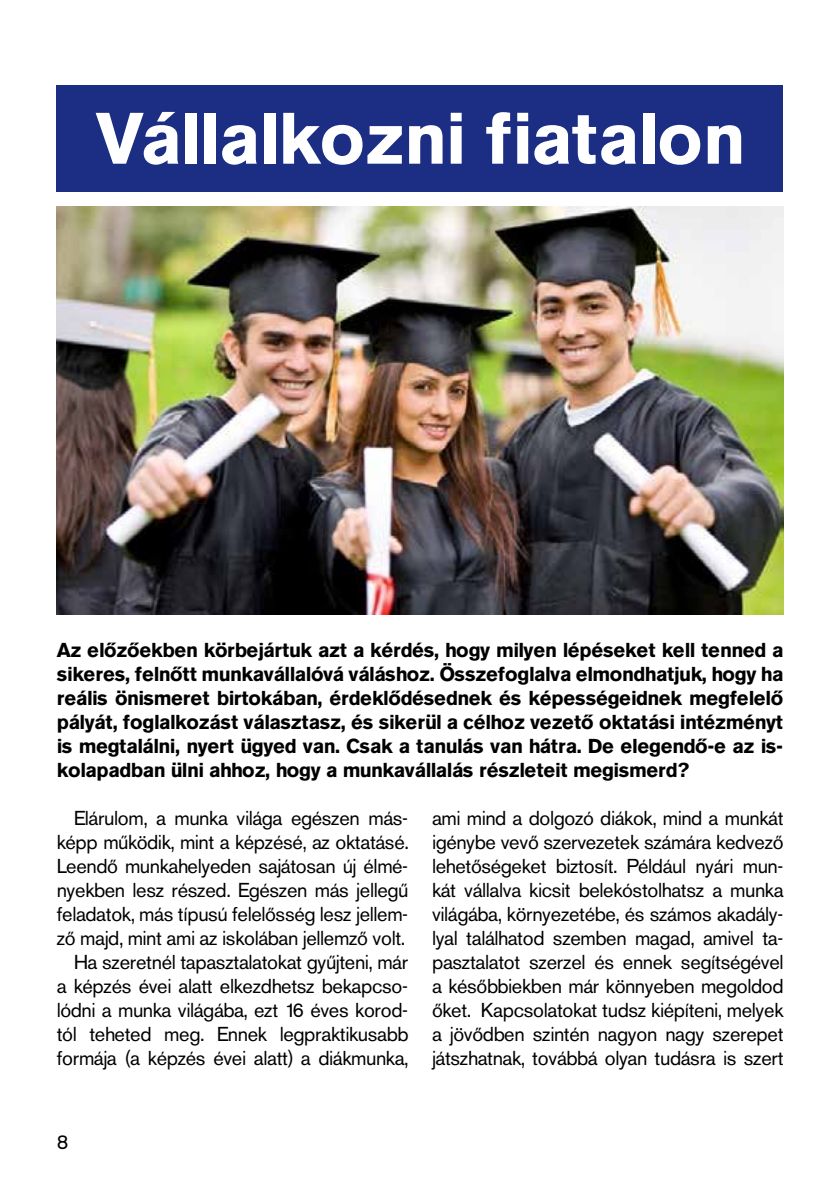
<style>
.page{position:relative;width:840px;height:1191px;background:#fff}
.page>*{position:absolute;margin:0;border:0;box-sizing:border-box;transform-origin:0 0}
.t1{font:700 72px "Akzidenz Grotesk PFL";color:#fff}
.t2{font:20px/24px "Akzidenz Grotesk PFL";color:#000;text-align:right}
.t3{font:700 20px/24px "Akzidenz Grotesk PFL";letter-spacing:-.01em;color:#000;text-align:justify}
</style>
<div class="page">
<div style="left:57px;top:85px;width:725px;height:106px;background:#1c2d84"></div>
<img style="left:57px;top:206px;width:725px;height:408px">
<h1 class="t1" style="left:96px;top:97px;width:649px">Vállalkozni fiatalon</h1>
<p class="t3" style="left:57px;top:638px;width:727px">Az előzőekben körbejártuk azt a kérdés, hogy milyen lépéseket kell tenned a sikeres, felnőtt munkavállalóvá váláshoz. Összefoglalva elmondhatjuk, hogy ha reális önismeret birtokában, érdeklődésednek és képességeidnek megfelelő pályát, foglalkozást választasz, és sikerül a célhoz vezető oktatási intézményt is megtalálni, nyert ügyed van. Csak a tanulás van hátra. De elegendő-e az is&shy;kolapadban ülni ahhoz, hogy a munkavállalás részleteit megismerd?</p>
<p class="t2" style="left:57px;top:806px;width:352px">Elárulom, a munka világa egészen más&shy;képp működik, mint a képzésé, az oktatásé.<br>Leendő munkahelyeden sajátosan új élmé&shy;nyekben lesz részed. Egészen más jellegű feladatok, más típusú felelősség lesz jellem&shy;ző majd, mint ami az iskolában jellemző volt.<br>Ha szeretnél tapasztalatokat gyűjteni, már<br>a képzés évei alatt elkezdhetsz bekapcso&shy;lódni a munka világába, ezt 16 éves korod&shy;tól teheted meg. Ennek legpraktikusabb formája (a képzés évei alatt) a diákmunka,</p>
<p class="t2" style="left:432px;top:806px;width:352px;text-align:justify">ami mind a dolgozó diákok, mind a munkát igénybe vevő szervezetek számára kedvező lehetőségeket biztosít. Például nyári mun&shy;kát vállalva kicsit belekóstolhatsz a munka világába, környezetébe, és számos akadál - lyal találhatod szemben magad, amivel ta&shy;pasztalatot szerzel és ennek segítségével a későbbiekben már könnyeben megoldod őket. Kapcsolatokat tudsz kiépíteni, melyek a jövődben szintén nagyon nagy szerepet játszhatnak, továbbá olyan tudásra is szert</p>
<p class="t2" style="left:57px;top:1130px;width:13px">8</p>
</div>
